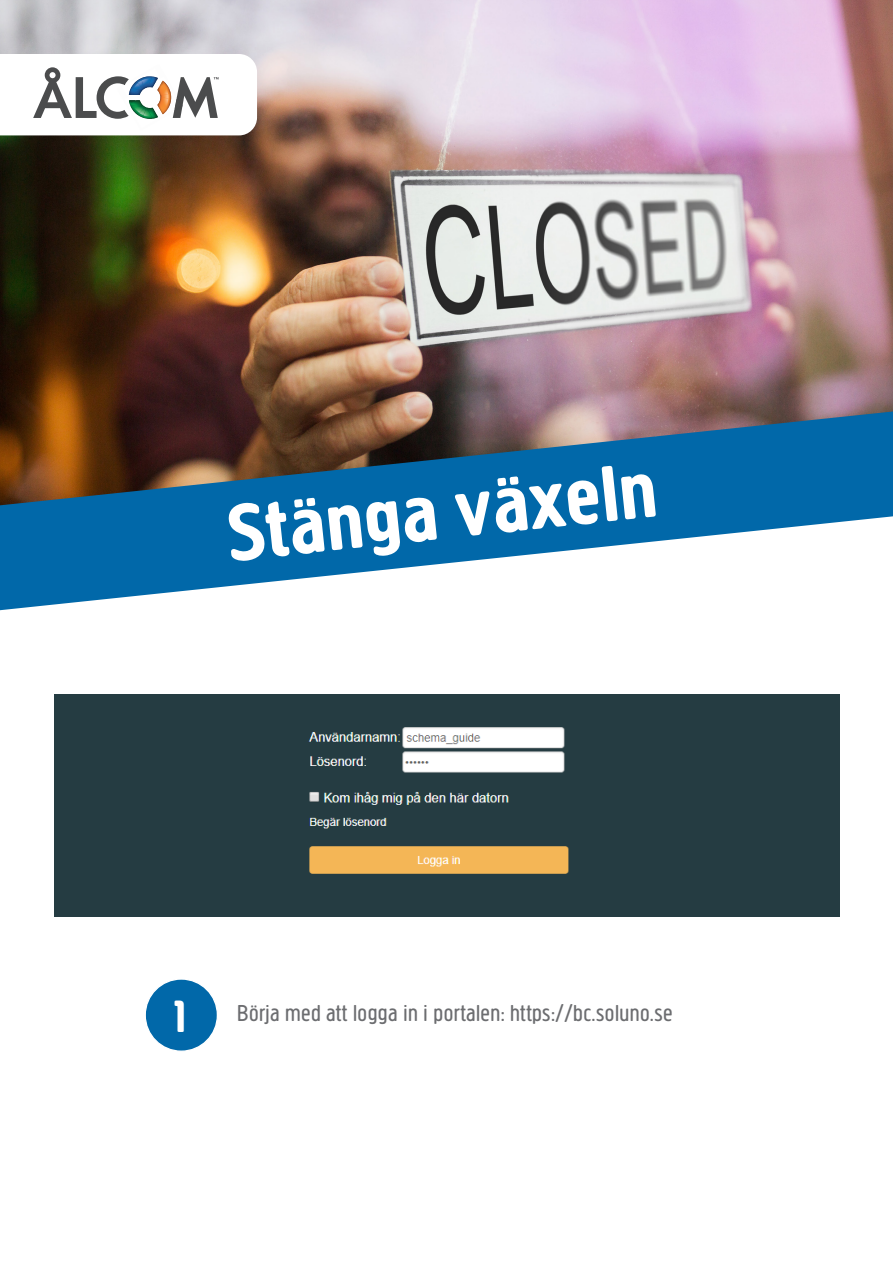
<style>
.page{position:relative;width:893px;height:1263px;background:#fff}
.page>*{position:absolute;margin:0;border:0;box-sizing:border-box;transform-origin:0 0}
.t1{font:700 82.5px "Creighton Pro";color:#fff}
.t2{font:700 47.1px "Creighton Pro";color:#fff}
.t3{font:24px "Creighton Pro";letter-spacing:.02em;color:#6c6d70}
</style>
<div class="page">
<img style="left:0;top:0;width:893px;height:411px">
<svg style="left:0;top:411px;width:893px;height:199px;fill:#0168a9"></svg>
<svg style="left:0;top:54px;width:257px;height:81px"></svg>
<div style="left:145px;top:979px;width:72px;height:72px;background:#0168a9;border-radius:50%"></div>
<div style="left:145px;top:978px;width:73px;height:74px;border:1px solid #fff;border-radius:50%"></div>
<img style="left:54px;top:694px;width:785px;height:222px">
<p class="t1" style="left:224px;top:486px;width:430px;rotate:-6deg">Stänga växeln</p>
<p class="t2" style="left:174px;top:989px;width:13px">1</p>
<p class="t3" style="left:237px;top:999px;width:437px">Börja med att logga in i portalen: https://bc.soluno.se</p>
</div>
